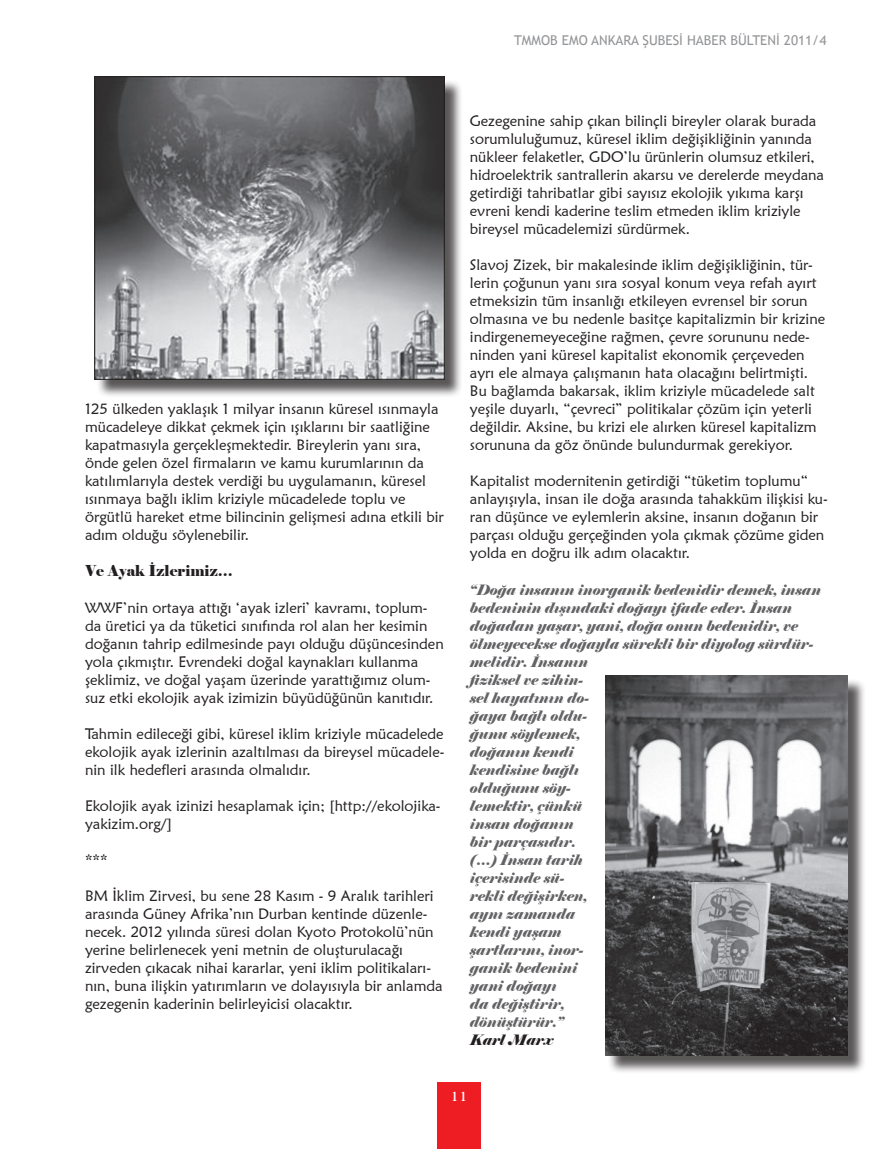
<style>
.page{position:relative;width:893px;height:1149px;background:#fff}
.page>*{position:absolute;margin:0;border:0;box-sizing:border-box;transform-origin:0 0}
.t1{font:15px/18px "Maiandra GD";color:#231f20}
.t2{font:15px "Elephant";color:#231f20}
.t3{font:italic 14.25px/18px "Elephant";color:#636366}
.t4{font:13.5px "Trebuchet MS";color:#939598}
.t5{font:500 13.5px "Brahms";color:#fff}
.s1{color:#231f20}
</style>
<div class="page">
<div style="left:437px;top:1082px;width:44px;height:66px;background:#ee1d23"></div>
<div style="left:97px;top:79px;width:372px;height:325px;background:#231f20;opacity:.75"></div>
<img style="left:94px;top:77px;width:350px;height:302px">
<div style="left:607px;top:678px;width:266px;height:401px;background:#231f20;opacity:.75"></div>
<img style="left:605px;top:675px;width:243px;height:379px">
<p class="t4" style="left:514px;top:33px;width:314px">TMMOB EMO ANKARA ŞUBESİ HABER BÜLTENİ 2011/4</p>
<p class="t1" style="left:85px;top:400px;width:360px">125 ülkeden yaklaşık 1 milyar insanın küresel ısınmayla mücadeleye dikkat çekmek için ışıklarını bir saatliğine kapatmasıyla gerçekleşmektedir. Bireylerin yanı sıra, önde gelen özel firmaların ve kamu kurumlarının da katılımlarıyla destek verdiği bu uygulamanın, küresel ısınmaya bağlı iklim kriziyle mücadelede toplu ve örgütlü hareket etme bilincinin gelişmesi adına etkili bir adım olduğu söylenebilir.</p>
<p class="t2" style="left:85px;top:561px;width:149px">Ve Ayak İzlerimiz…</p>
<p class="t1" style="left:85px;top:598px;width:360px">WWF’nin ortaya attığı ‘ayak izleri’ kavramı, toplum&shy;da üretici ya da tüketici sınıfında rol alan her kesimin doğanın tahrip edilmesinde payı olduğu düşüncesinden yola çıkmıştır. Evrendeki doğal kaynakları kullanma şeklimiz, ve doğal yaşam üzerinde yarattığımız olum&shy;suz etki ekolojik ayak izimizin büyüdüğünün kanıtıdır.</p>
<p class="t1" style="left:85px;top:724px;width:361px;text-align:justify">Tahmin edileceği gibi, küresel iklim kriziyle mücadelede ekolojik ayak izlerinin azaltılması da bireysel mücadele&shy;nin ilk hedefleri arasında olmalıdır.</p>
<p class="t1" style="left:85px;top:796px;width:357px">Ekolojik ayak izinizi hesaplamak için; [http://ekolojika&shy;yakizim.org/]</p>
<p class="t1" style="left:85px;top:850px;width:24px">***</p>
<p class="t1" style="left:85px;top:886px;width:359px">BM İklim Zirvesi, bu sene 28 Kasım - 9 Aralık tarihleri arasında Güney Afrika’nın Durban kentinde düzenle&shy;necek. 2012 yılında süresi dolan Kyoto Protokolü’nün yerine belirlenecek yeni metnin de oluşturulacağı zirveden çıkacak nihai kararlar, yeni iklim politikaları&shy;nın, buna ilişkin yatırımların ve dolayısıyla bir anlamda gezegenin kaderinin belirleyicisi olacaktır.</p>
<p class="t1" style="left:470px;top:112px;width:356px">Gezegenine sahip çıkan bilinçli bireyler olarak burada sorumluluğumuz, küresel iklim değişikliğinin yanında nükleer felaketler, GDO’lu ürünlerin olumsuz etkileri, hidroelektrik santrallerin akarsu ve derelerde meydana getirdiği tahribatlar gibi sayısız ekolojik yıkıma karşı evreni kendi kaderine teslim etmeden iklim kriziyle bireysel mücadelemizi sürdürmek.</p>
<p class="t1" style="left:470px;top:256px;width:357px">Slavoj Zizek, bir makalesinde iklim değişikliğinin, tür&shy;lerin çoğunun yanı sıra sosyal konum veya refah ayırt etmeksizin tüm insanlığı etkileyen evrensel bir sorun olmasına ve bu nedenle basitçe kapitalizmin bir krizine indirgenemeyeceğine rağmen, çevre sorununu nede&shy;ninden yani küresel kapitalist ekonomik çerçeveden ayrı ele almaya çalışmanın hata olacağını belirtmişti.<br>Bu bağlamda bakarsak, iklim kriziyle mücadelede salt yeşile duyarlı, “çevreci” politikalar çözüm için yeterli değildir. Aksine, bu krizi ele alırken küresel kapitalizm sorununa da göz önünde bulundurmak gerekiyor.</p>
<p class="t1" style="left:470px;top:472px;width:359px">Kapitalist modernitenin getirdiği “tüketim toplumu“ anlayışıyla, insan ile doğa arasında tahakküm ilişkisi ku&shy;ran düşünce ve eylemlerin aksine, insanın doğanın bir parçası olduğu gerçeğinden yola çıkmak çözüme giden yolda en doğru ilk adım olacaktır.</p>
<p class="t3" style="left:470px;top:580px;width:353px">“Doğa insanın inorganik bedenidir demek, insan bedeninin dışındaki doğayı ifade eder. İnsan doğadan yaşar, yani, doğa onun bedenidir, ve ölmeyecekse doğayla sürekli bir diyolog sürdür&shy;melidir. İnsanın<br>fiziksel ve zihin-<br>sel hayatının do-<br>ğaya bağlı oldu-<br>ğunu söylemek,<br>doğanın kendi<br>kendisine bağlı<br>olduğunu söy-<br>lemektir, çünkü<br>insan doğanın<br>bir parçasıdır.<br>(…) İnsan tarih<br>içerisinde sü-<br>rekli değişirken,<br>aynı zamanda<br>kendi yaşam<br>şartlarını, inor-<br>ganik bedenini<br>yani doğayı<br>da değiştirir,<br>dönüştürür.”<br><span class="s1">Karl Marx</span></p>
<p class="t5" style="left:451px;top:1087px;width:19px">11</p>
</div>
